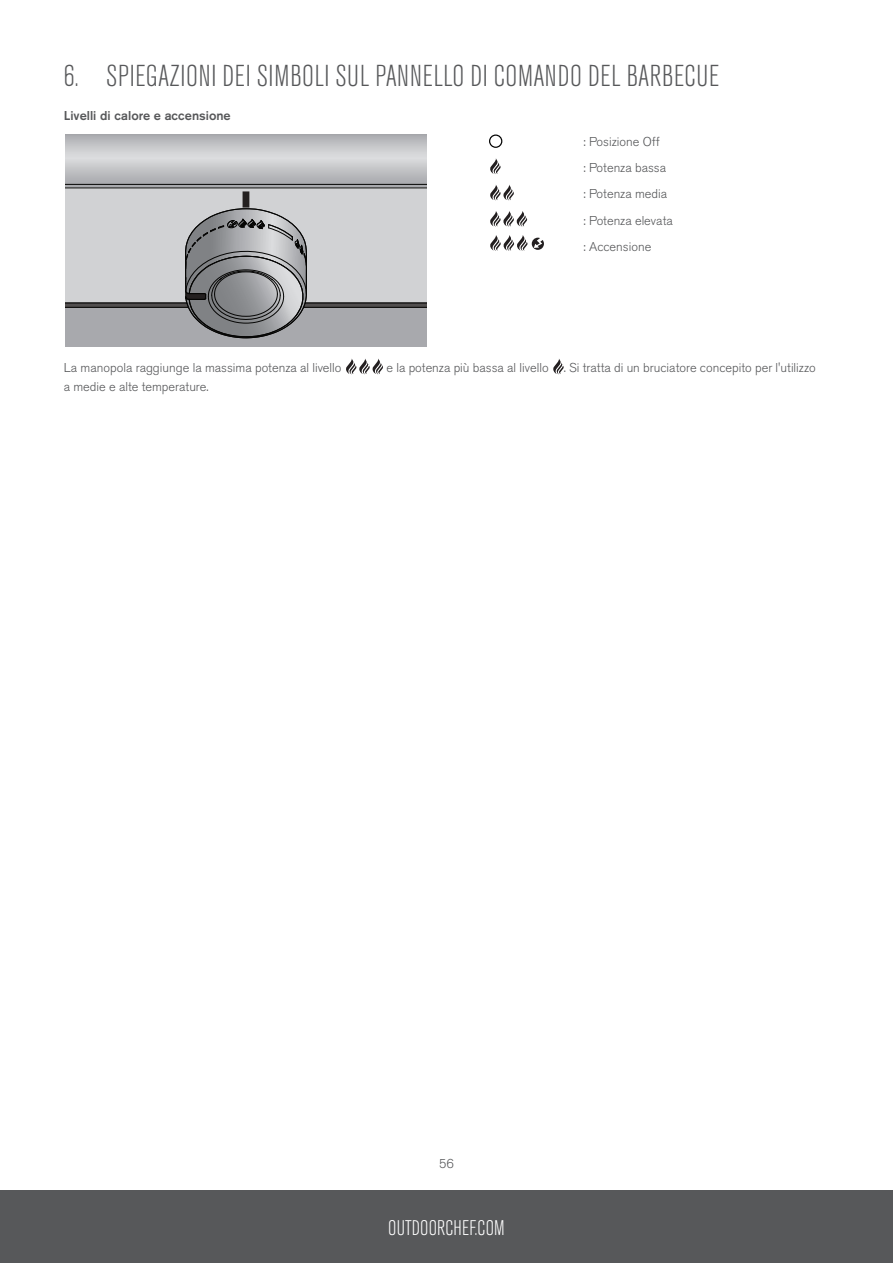
<style>
.page{position:relative;width:893px;height:1263px;background:#fff}
.page>*{position:absolute;margin:0;border:0;box-sizing:border-box;transform-origin:0 0}
.Main_Title_IT{font:300 condensed 30px "Akzidenz Grotesk Pro";letter-spacing:.02em;color:#57585a}
.t1{font:300 condensed 21px "Akzidenz Grotesk Pro";letter-spacing:.01em;color:#fff}
.t2{font:300 12.75px "Akzidenz Grotesk Pro";color:#57585a}
.t3{font:500 12.75px "Akzidenz Grotesk Pro";color:#57585a}
</style>
<div class="page">
<div style="left:0;top:1191px;width:893px;height:72px;background:#57585a"></div>
<div style="left:65px;top:134px;width:362px;height:213px;background:#a8a9ad"></div>
<svg style="left:65px;top:139px;width:362px;height:199px"></svg>
<div style="left:489px;top:134px;width:13px;height:14px;border:1px solid #000001;border-radius:50%"></div>
<svg style="left:490px;top:158px;width:11px;height:16px"></svg>
<svg style="left:490px;top:185px;width:24px;height:15px"></svg>
<svg style="left:490px;top:211px;width:37px;height:16px"></svg>
<svg style="left:490px;top:235px;width:54px;height:16px"></svg>
<svg style="left:346px;top:358px;width:37px;height:16px"></svg>
<svg style="left:553px;top:359px;width:11px;height:15px"></svg>
<p class="Main_Title_IT" style="left:64px;top:56px;width:657px">6. SPIEGAZIONI DEI SIMBOLI SUL PANNELLO DI COMANDO DEL BARBECUE</p>
<p class="t3" style="left:64px;top:108px;width:168px">Livelli di calore e accensione</p>
<p class="t2" style="left:583px;top:133px;width:78px">: Posizione Off</p>
<p class="t2" style="left:583px;top:159px;width:84px">: Potenza bassa</p>
<p class="t2" style="left:583px;top:186px;width:85px">: Potenza media</p>
<p class="t2" style="left:583px;top:212px;width:91px">: Potenza elevata</p>
<p class="t2" style="left:583px;top:238px;width:70px">: Accensione</p>
<p class="t2" style="left:64px;top:359px;width:279px">La manopola raggiunge la massima potenza al livello</p>
<p class="t2" style="left:386px;top:359px;width:431px">e la potenza più bassa al livello . Si tratta di un bruciatore concepito per l'utilizzo</p>
<p class="t2" style="left:64px;top:378px;width:146px">a medie e alte temperature.</p>
<p class="t2" style="left:439px;top:1155px;width:16px">56</p>
<h2 class="t1" style="left:388px;top:1214px;width:118px">OUTDOORCHEF.COM</h2>
</div>
